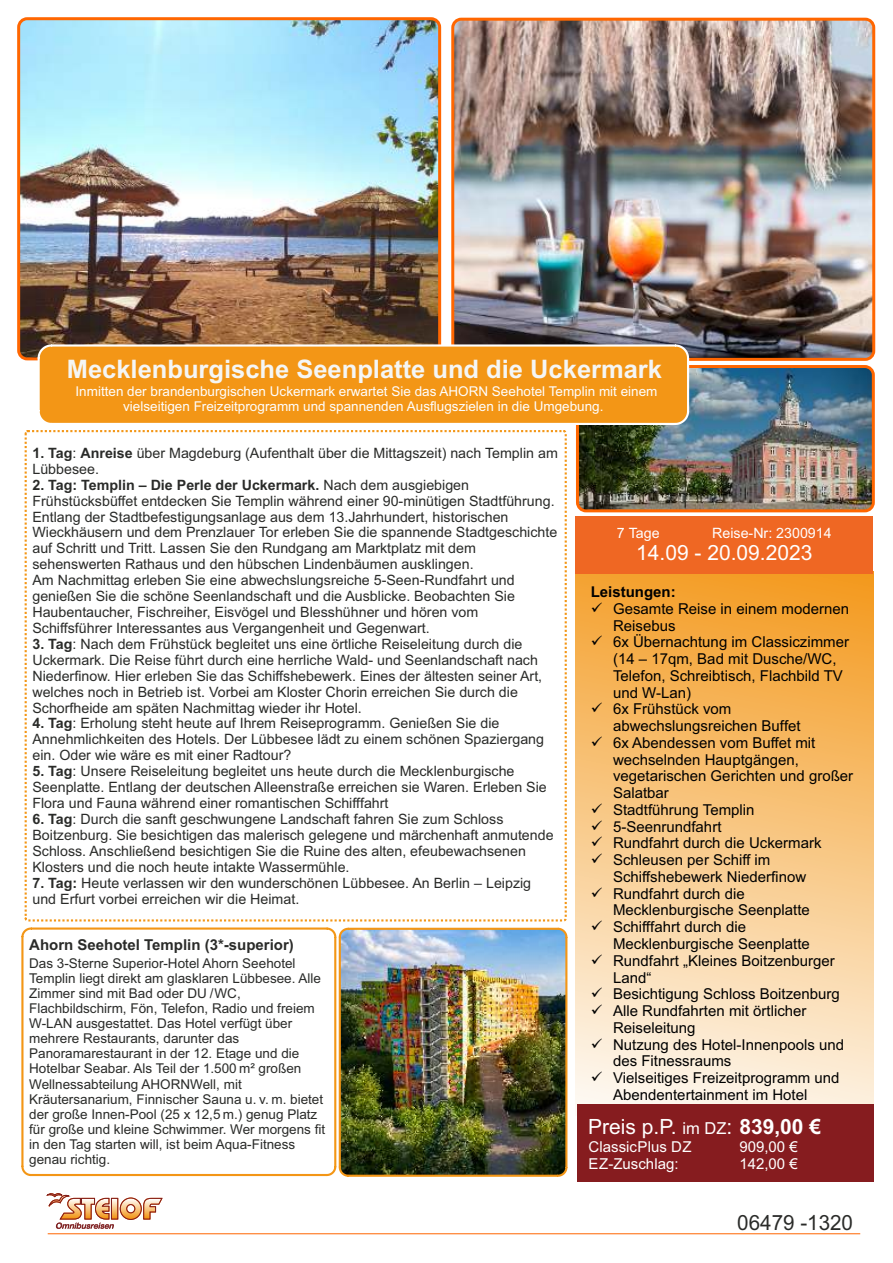
<style>
.page{position:relative;width:893px;height:1263px;background:#fff}
.page>*{position:absolute;margin:0;border:0;box-sizing:border-box;transform-origin:0 0}
.t1{font:700 25.5px "Arial";color:#f5f6f5}
.t2{font:21px "Arial";color:#fff}
.t3{font:21px "Arial";color:#2a2b29}
.t4{font:15px/16.8px "Arial";color:#000}
.t5{font:15px "Arial";color:#fff}
.t6{font:700 15px "Arial";color:#2a2b29}
.t7{font:700 15px "Arial";color:#000}
.t8{font:14.25px/15.9px "Arial";color:#2a2b29}
.t9{font:14.25px "Arial";color:#fff}
.t10{font:13.5px/15.1px "Arial";color:#2a2b29}
.t11{font:13.5px/15.1px "Arial";color:#fefefe;text-align:center}
.s1{font-weight:700}
.s2{font-size:16.5px}
</style>
<div class="page">
<img style="left:577px;top:366px;width:296px;height:145px;border-radius:9px">
<div style="left:576px;top:365px;width:299px;height:147px;border:3px solid #f60;border-radius:9px"></div>
<hr style="left:48px;top:1233px;width:812px;height:1px;background:#f60">
<svg style="left:114px;top:1200px;width:2px;height:17px"></svg>
<div style="left:111px;top:1198px;width:7px;height:21px;border:1px solid #7d1e1f"></div>
<svg style="left:120px;top:1198px;width:42px;height:22px"></svg>
<svg style="left:47px;top:1193px;width:67px;height:36px"></svg>
<img style="left:19px;top:19px;width:421px;height:340px;border-radius:9px">
<div style="left:17px;top:17px;width:424px;height:343px;border:3px solid #f60;border-radius:9px"></div>
<img style="left:453px;top:19px;width:421px;height:340px;border-radius:9px">
<div style="left:451px;top:18px;width:424px;height:343px;border:3px solid #f60;border-radius:9px"></div>
<svg style="left:38px;top:344px;width:651px;height:81px;background:#f29b23"></svg>
<div style="left:575px;top:571px;width:298px;height:544px;background:linear-gradient(to bottom,#f49c25,#fdf6ec)"></div>
<div style="left:575px;top:516px;width:298px;height:57px;background:#ef6723"></div>
<div style="left:577px;top:1104px;width:297px;height:78px;background:#861c1f"></div>
<svg style="left:25px;top:430px;width:542px;height:491px"></svg>
<svg style="left:21px;top:927px;width:315px;height:249px"></svg>
<div style="left:29px;top:937px;width:264px;height:16px;background:#fff"></div>
<div style="left:30px;top:956px;width:269px;height:15px;background:#fff"></div>
<div style="left:29px;top:971px;width:296px;height:15px;background:#fff"></div>
<div style="left:29px;top:986px;width:216px;height:15px;background:#fff"></div>
<div style="left:30px;top:1001px;width:289px;height:15px;background:#fff"></div>
<div style="left:29px;top:1016px;width:267px;height:15px;background:#fff"></div>
<div style="left:30px;top:1031px;width:213px;height:15px;background:#fff"></div>
<div style="left:30px;top:1046px;width:273px;height:15px;background:#fff"></div>
<div style="left:30px;top:1061px;width:275px;height:15px;background:#fff"></div>
<div style="left:29px;top:1076px;width:217px;height:15px;background:#fff"></div>
<div style="left:30px;top:1091px;width:297px;height:15px;background:#fff"></div>
<div style="left:30px;top:1106px;width:291px;height:15px;background:#fff"></div>
<div style="left:29px;top:1121px;width:300px;height:15px;background:#fff"></div>
<div style="left:30px;top:1136px;width:269px;height:16px;background:#fff"></div>
<div style="left:30px;top:1152px;width:79px;height:15px;background:#fff"></div>
<img style="left:339px;top:928px;width:228px;height:249px">
<h1 class="t1" style="left:67px;top:360px;width:597px">Mecklenburgische Seenplatte und die Uckermark</h1>
<p class="t11" style="left:76px;top:385px;width:584px">Inmitten der brandenburgischen Uckermark erwartet Sie das AHORN Seehotel Templin mit einem vielseitigen Freizeitprogramm und spannenden Ausflugszielen in die Umgebung.</p>
<p class="t8" style="left:32px;top:446px;width:527px"><span class="s1">1. Tag</span>: <span class="s1">Anreise</span> über Magdeburg (Aufenthalt über die Mittagszeit) nach Templin am<br>Lübbesee.</p>
<p class="t8" style="left:32px;top:478px;width:526px"><span class="s1">2. Tag: Templin – Die Perle der Uckermark.</span> Nach dem ausgiebigen Frühstücksbüffet entdecken Sie Templin während einer 90-minütigen Stadtführung.<br>Entlang der Stadtbefestigungsanlage aus dem 13.Jahrhundert, historischen Wieckhäusern und dem Prenzlauer Tor erleben Sie die spannende Stadtgeschichte auf Schritt und Tritt. Lassen Sie den Rundgang am Marktplatz mit dem sehenswerten Rathaus und den hübschen Lindenbäumen ausklingen.<br>Am Nachmittag erleben Sie eine abwechslungsreiche 5-Seen-Rundfahrt und genießen Sie die schöne Seenlandschaft und die Ausblicke. Beobachten Sie Haubentaucher, Fischreiher, Eisvögel und Blesshühner und hören vom Schiffsführer Interessantes aus Vergangenheit und Gegenwart.</p>
<p class="t8" style="left:32px;top:637px;width:511px"><span class="s1">3. Tag</span>: Nach dem Frühstück begleitet uns eine örtliche Reiseleitung durch die Uckermark. Die Reise führt durch eine herrliche Wald- und Seenlandschaft nach Niederfinow. Hier erleben Sie das Schiffshebewerk. Eines der ältesten seiner Art, welches noch in Betrieb ist. Vorbei am Kloster Chorin erreichen Sie durch die Schorfheide am späten Nachmittag wieder ihr Hotel.</p>
<p class="t8" style="left:32px;top:717px;width:513px"><span class="s1">4. Tag</span>: Erholung steht heute auf Ihrem Reiseprogramm. Genießen Sie die<br>Annehmlichkeiten des Hotels. Der Lübbesee lädt zu einem schönen Spaziergang ein. Oder wie wäre es mit einer Radtour?</p>
<p class="t8" style="left:32px;top:765px;width:516px"><span class="s1">5. Tag</span>: Unsere Reiseleitung begleitet uns heute durch die Mecklenburgische<br>Seenplatte. Entlang der deutschen Alleenstraße erreichen sie Waren. Erleben Sie<br>Flora und Fauna während einer romantischen Schifffahrt</p>
<p class="t8" style="left:32px;top:812px;width:523px"><span class="s1">6. Tag</span>: Durch die sanft geschwungene Landschaft fahren Sie zum Schloss Boitzenburg. Sie besichtigen das malerisch gelegene und märchenhaft anmutende Schloss. Anschließend besichtigen Sie die Ruine des alten, efeubewachsenen Klosters und die noch heute intakte Wassermühle.</p>
<p class="t8" style="left:32px;top:876px;width:500px"><span class="s1">7. Tag:</span> Heute verlassen wir den wunderschönen Lübbesee. An Berlin – Leipzig und Erfurt vorbei erreichen wir die Heimat.</p>
<p class="t6" style="left:29px;top:939px;width:266px">Ahorn Seehotel Templin (3*-superior)</p>
<p class="t10" style="left:29px;top:957px;width:298px">Das 3-Sterne Superior-Hotel Ahorn Seehotel Templin liegt direkt am glasklaren Lübbesee. Alle Zimmer sind mit Bad oder DU / WC, Flachbildschirm, Fön, Telefon, Radio und freiem W-LAN ausgestattet. Das Hotel verfügt über mehrere Restaurants, darunter das Panoramarestaurant in der 12. Etage und die Hotelbar Seabar. Als Teil der 1.500 m² großen Wellnessabteilung AHORNWell, mit Kräutersanarium, Finnischer Sauna u. v. m. bietet der große Innen-Pool (25 x 12,5 m.) genug Platz für große und kleine Schwimmer. Wer morgens fit in den Tag starten will, ist beim Aqua-Fitness genau richtig.</p>
<p class="t9" style="left:617px;top:528px;width:44px">7 Tage</p>
<p class="t9" style="left:712px;top:528px;width:121px">Reise-Nr: 2300914</p>
<h2 class="t2" style="left:636px;top:545px;width:178px">14.09 - 20.09.2023</h2>
<p class="t7" style="left:591px;top:586px;width:87px">Leistungen:</p>
<p class="t4" style="left:613px;top:601px;width:237px;text-indent:-22px">✓ Gesamte Reise in einem modernen<br>Reisebus</p>
<p class="t4" style="left:613px;top:635px;width:237px;text-indent:-22px">✓ 6x Übernachtung im Classiczimmer (14 – 17qm, Bad mit Dusche/WC,<br>Telefon, Schreibtisch, Flachbild TV und W-Lan)</p>
<p class="t4" style="left:613px;top:702px;width:189px;text-indent:-22px">✓ 6x Frühstück vom abwechslungsreichen Buffet</p>
<p class="t4" style="left:613px;top:736px;width:242px;text-indent:-22px">✓ 6x Abendessen vom Buffet mit wechselnden Hauptgängen, vegetarischen Gerichten und großer<br>Salatbar</p>
<p class="t4" style="left:591px;top:803px;width:165px">✓ Stadtführung Templin</p>
<p class="t4" style="left:591px;top:819px;width:132px">✓ 5-Seenrundfahrt</p>
<p class="t4" style="left:591px;top:836px;width:232px">✓ Rundfahrt durch die Uckermark</p>
<p class="t4" style="left:613px;top:853px;width:195px;text-indent:-22px">✓ Schleusen per Schiff im<br>Schiffshebewerk Niederfinow</p>
<p class="t4" style="left:613px;top:886px;width:198px;text-indent:-22px">✓ Rundfahrt durch die<br>Mecklenburgische Seenplatte</p>
<p class="t4" style="left:613px;top:920px;width:198px;text-indent:-22px">✓ Schifffahrt durch die<br>Mecklenburgische Seenplatte</p>
<p class="t4" style="left:613px;top:953px;width:223px;text-indent:-22px">✓ Rundfahrt „Kleines Boitzenburger<br>Land“</p>
<p class="t4" style="left:591px;top:987px;width:251px">✓ Besichtigung Schloss Boitzenburg</p>
<p class="t4" style="left:613px;top:1004px;width:195px;text-indent:-22px">✓ Alle Rundfahrten mit örtlicher<br>Reiseleitung</p>
<p class="t4" style="left:613px;top:1037px;width:232px;text-indent:-22px">✓ Nutzung des Hotel-Innenpools und des Fitnessraums</p>
<p class="t4" style="left:613px;top:1071px;width:228px;text-indent:-22px">✓ Vielseitiges Freizeitprogramm und<br>Abendentertainment im Hotel</p>
<h2 class="t2" style="left:588px;top:1118px;width:234px">Preis p.P. <span class="s2">im DZ</span>: <span class="s1">839,00 €</span></h2>
<p class="t5" style="left:588px;top:1141px;width:105px">ClassicPlus DZ</p>
<p class="t5" style="left:739px;top:1141px;width:60px">909,00 €</p>
<p class="t5" style="left:588px;top:1158px;width:91px">EZ-Zuschlag:</p>
<p class="t5" style="left:739px;top:1158px;width:60px">142,00 €</p>
<h2 class="t3" style="left:737px;top:1215px;width:117px">06479 -1320</h2>
</div>
